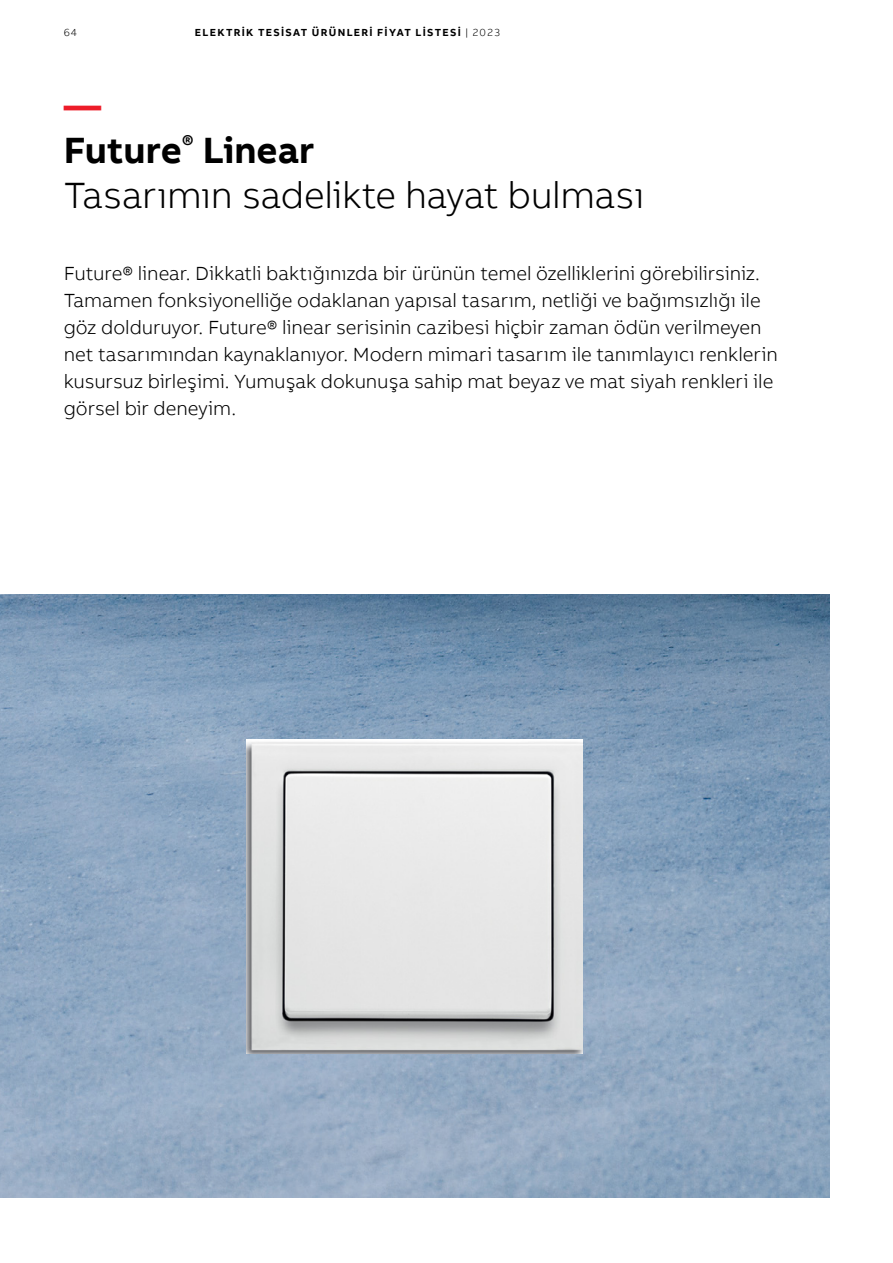
<style>
.page{position:relative;width:893px;height:1263px;background:#fff}
.page>*{position:absolute;margin:0;border:0;box-sizing:border-box;transform-origin:0 0}
.t1{font:300 37.5px/45px "AB Bvoice";letter-spacing:-.01em;color:#000}
.t2{font:300 19.5px/27px "AB Bvoice";letter-spacing:-.005em;color:#000}
.t3{font:700 10.5px "AB Bvoice";letter-spacing:.13em;color:#000}
.t4{font:300 10.5px "AB Bvoice";color:#000}
.s1{font-weight:300}
.s2{font-weight:700;color:#ed1c29}
.s3{font-weight:700}
</style>
<div class="page">
<img style="left:0;top:595px;width:829px;height:603px">
<img style="left:246px;top:739px;width:337px;height:315px">
<p class="t4" style="left:64px;top:26px;width:15px">64</p>
<p class="t3" style="left:195px;top:25px;width:307px">ELEKTRİK TESİSAT ÜRÜNLERİ FİYAT LİSTESİ <span class="s1">| 2023</span></p>
<h1 class="t1" style="left:64px;top:83px;width:582px"><span class="s2">—<br></span><span class="s3">Future</span><sup>®</sup> <span class="s3">Linear<br></span>Tasarımın sadelikte hayat bulması</h1>
<p class="t2" style="left:64px;top:260px;width:716px">Future® linear. Dikkatli baktığınızda bir ürünün temel özelliklerini görebilirsiniz.<br>Tamamen fonksiyonelliğe odaklanan yapısal tasarım, netliği ve bağımsızlığı ile göz dolduruyor. Future® linear serisinin cazibesi hiçbir zaman ödün verilmeyen net tasarımından kaynaklanıyor. Modern mimari tasarım ile tanımlayıcı renklerin kusursuz birleşimi. Yumuşak dokunuşa sahip mat beyaz ve mat siyah renkleri ile görsel bir deneyim.</p>
</div>
